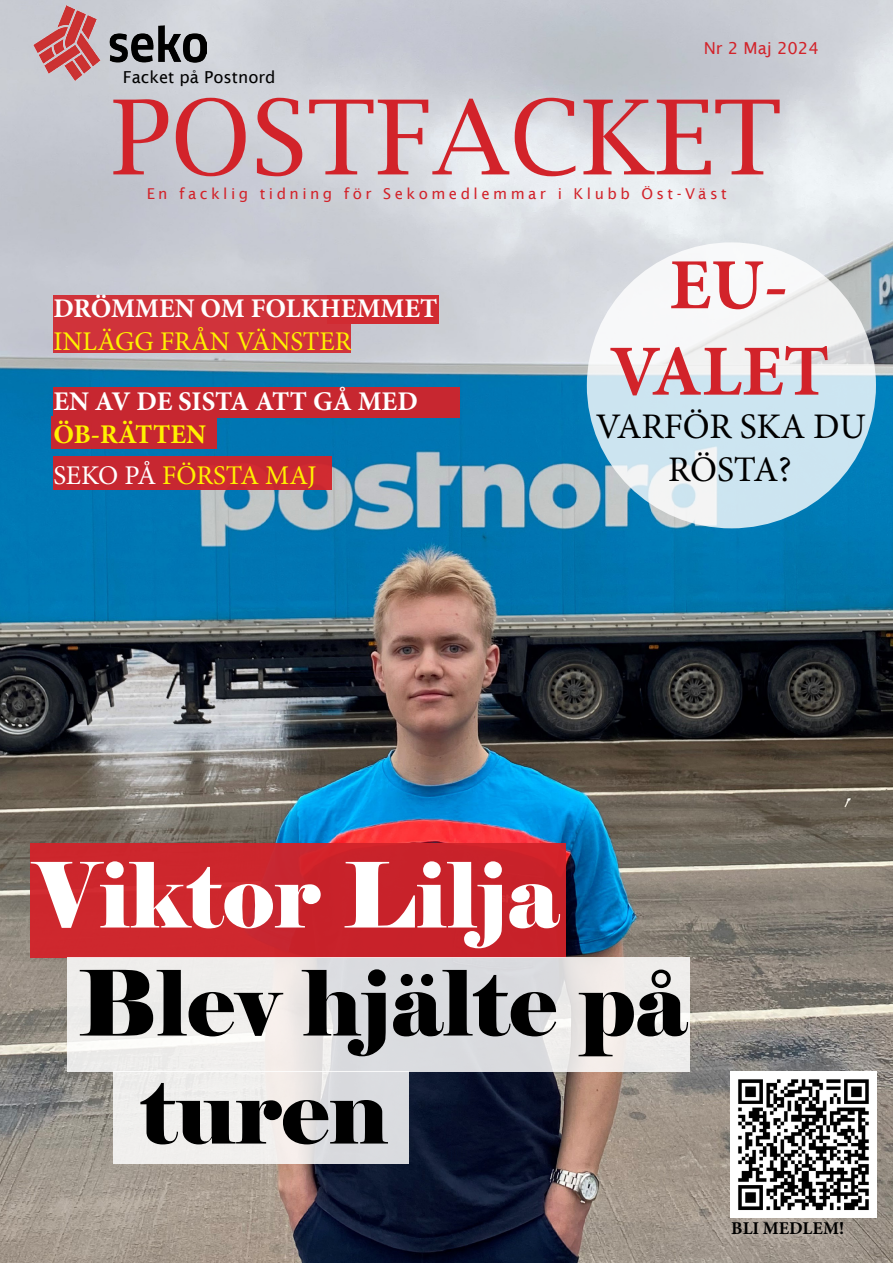
<style>
.page{position:relative;width:893px;height:1263px;background:#fff}
.page>*{position:absolute;margin:0;border:0;box-sizing:border-box;transform-origin:0 0}
.t1{font:103.5px "Lucida Bright";color:#d2232a}
.t2{font:90px/108px "Elephant";color:#000}
.t3{font:90px "Elephant";color:#fff}
.t4{font:700 72px/86.4px "Minion Pro";color:#d2232a;text-align:center}
.t5{font:36px/43.2px "Minion Pro";letter-spacing:-.01em;color:#000;text-align:center}
.t6{font:700 27px "Minion Pro";color:#fff}
.t7{font:700 27px/41px "Minion Pro";color:#fff200}
.t8{font:27px "Minion Pro";color:#fff200}
.t9{font:700 18px "Minion Pro";color:#000}
.t10{font:16.5px "Lucida Sans";color:#000}
.t11{font:16.5px "Lucida Sans";color:#d2232a}
.t12{font:15px "Lucida Sans";letter-spacing:.23em;color:#d2232a}
.s1{font-weight:400;color:#fff}
.s2{font-weight:400}
</style>
<div class="page">
<img style="left:0;top:0;width:893px;height:1263px">
<img style="left:33px;top:6px;width:173px;height:74px">
<svg style="left:587px;top:242px;width:289px;height:286px"></svg>
<div style="left:53px;top:296px;width:298px;height:57px;background:#d0333b"></div>
<div style="left:327px;top:296px;width:112px;height:28px;background:#d12b32"></div>
<div style="left:53px;top:387px;width:406px;height:31px;background:#c72730"></div>
<div style="left:51px;top:416px;width:166px;height:33px;background:#c72730"></div>
<div style="left:53px;top:457px;width:278px;height:33px;background:#c72731"></div>
<div style="left:30px;top:843px;width:536px;height:115px;background:#c9252c"></div>
<svg style="left:67px;top:957px;width:623px;height:114px;background:#e7e6e6"></svg>
<svg style="left:113px;top:1071px;width:296px;height:93px;background:#e9e8e7"></svg>
<img style="left:730px;top:1071px;width:146px;height:146px">
<p class="t10" style="left:123px;top:68px;width:154px">Facket på Postnord</p>
<p class="t11" style="left:704px;top:39px;width:117px">Nr 2 Maj 2024</p>
<h1 class="t1" style="left:111px;top:78px;width:672px">POSTFACKET</h1>
<p class="t12" style="left:147px;top:185px;width:581px">En facklig tidning för Sekomedlemmar i Klubb Öst-Väst</p>
<h3 class="t6" style="left:53px;top:290px;width:386px">DRÖMMEN OM FOLKHEMMET</h3>
<h3 class="t8" style="left:53px;top:323px;width:300px">INLÄGG FRÅN VÄNSTER</h3>
<h3 class="t6" style="left:53px;top:383px;width:366px">EN AV DE SISTA ATT GÅ MED</h3>
<h3 class="t7" style="left:53px;top:413px;width:265px">ÖB-RÄTTEN<br><span class="s1">SEKO PÅ</span> <span class="s2">FÖRSTA MAJ</span></h3>
<h3 class="t4" style="left:609px;top:241px;width:222px">EU-<br>VALET</h3>
<h3 class="t5" style="left:596px;top:405px;width:271px">VARFÖR SKA DU<br>RÖSTA?</h3>
<h2 class="t3" style="left:33px;top:839px;width:528px">Viktor Lilja</h2>
<h2 class="t2" style="left:141px;top:951px;width:548px;text-indent:-63px">Blev hjälte på turen</h2>
<p class="t9" style="left:731px;top:1215px;width:114px">BLI MEDLEM!</p>
</div>
